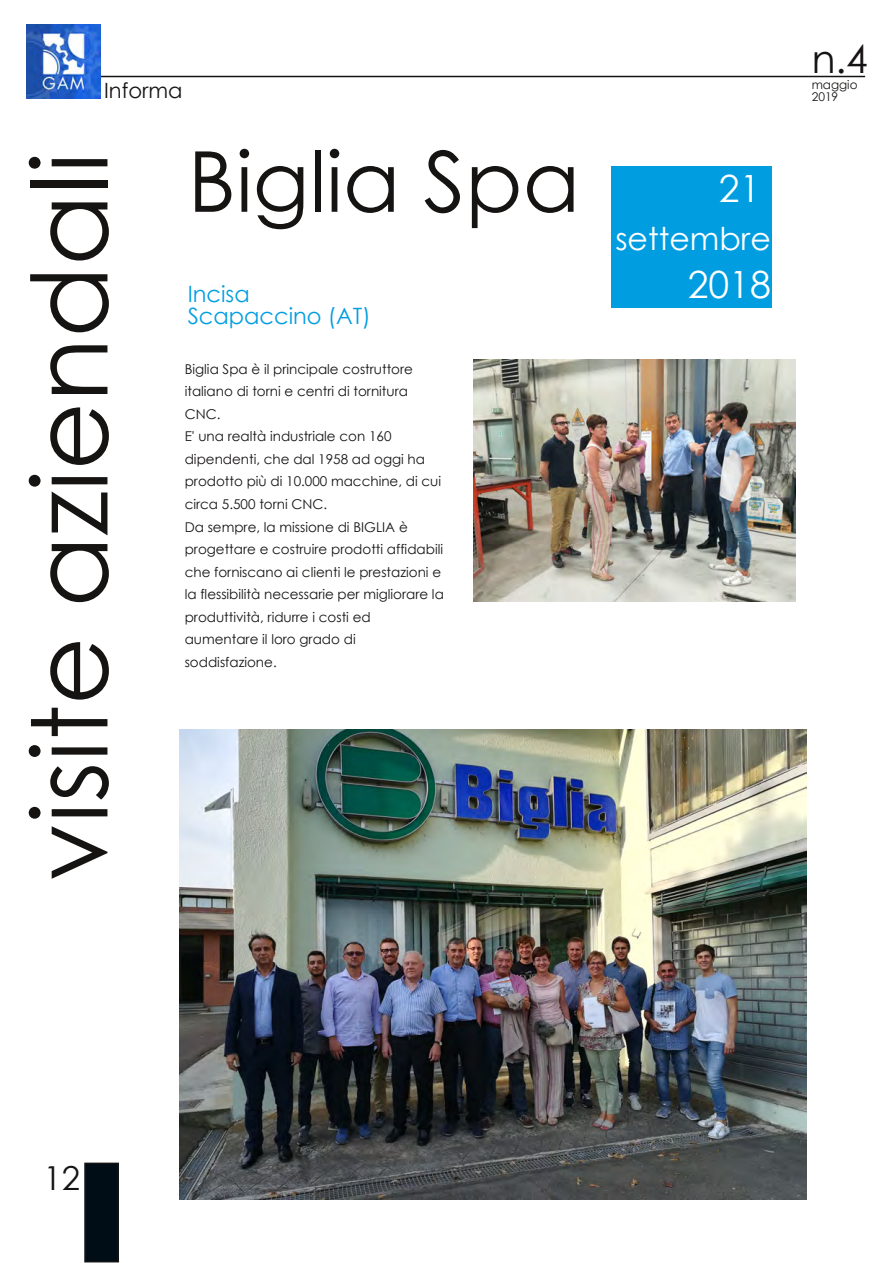
<style>
.page{position:relative;width:893px;height:1263px;background:#fff}
.page>*{position:absolute;margin:0;border:0;box-sizing:border-box;transform-origin:0 0}
.t1{font:105px "Century Gothic";color:#161413}
.t2{font:84px "Century Gothic";color:#161413}
.t3{font:39px "Century Gothic";color:#161413}
.t4{font:37.5px "Century Gothic";color:#fff}
.t5{font:33px "Century Gothic";color:#161413}
.t6{font:31.5px "Century Gothic";color:#fff}
.t7{font:22.5px "Century Gothic";color:#009ee0}
.t8{font:21px "Century Gothic";color:#161413}
.t9{font:13.5px/22.5px "Century Gothic";color:#161413}
.t10{font:12px "Century Gothic";color:#161413}
</style>
<div class="page">
<hr style="left:100px;top:76px;width:765px;height:1px;background:#161413">
<div style="left:85px;top:1163px;width:33px;height:99px;background:#000d17"></div>
<div style="left:84px;top:1162px;width:35px;height:100px;border:2px solid #161413"></div>
<img style="left:26px;top:24px;width:75px;height:75px">
<div style="left:611px;top:166px;width:161px;height:141px;background:#009ee0"></div>
<img style="left:179px;top:729px;width:627px;height:471px">
<img style="left:473px;top:360px;width:323px;height:242px">
<h3 class="t3" style="left:812px;top:32px;width:58px">n.4</h3>
<p class="t10" style="left:812px;top:77px;width:47px">maggio</p>
<h3 class="t8" style="left:104px;top:76px;width:80px">Informa</h3>
<p class="t10" style="left:812px;top:89px;width:28px">2019</p>
<h1 class="t1" style="left:-4px;top:881px;width:731px;rotate:-90deg">visite aziendali</h1>
<h2 class="t2" style="left:188px;top:123px;width:394px">Biglia Spa</h2>
<h3 class="t7" style="left:188px;top:278px;width:63px">Incisa</h3>
<h3 class="t7" style="left:188px;top:300px;width:184px">Scapaccino (AT)</h3>
<p class="t9" style="left:185px;top:358px;width:261px">Biglia Spa è il principale costruttore italiano di torni e centri di tornitura<br>CNC.<br>E' una realtà industriale con 160 dipendenti, che dal 1958 ad oggi ha prodotto più di 10.000 macchine, di cui circa 5.500 torni CNC.<br>Da sempre, la missione di BIGLIA è progettare e costruire prodotti affidabili che forniscano ai clienti le prestazioni e la flessibilità necessarie per migliorare la produttività, ridurre i costi ed aumentare il loro grado di soddisfazione.</p>
<h3 class="t4" style="left:719px;top:162px;width:43px">21</h3>
<h3 class="t6" style="left:615px;top:216px;width:157px">settembre</h3>
<h3 class="t4" style="left:688px;top:258px;width:85px">2018</h3>
<h3 class="t5" style="left:44px;top:1155px;width:38px">12</h3>
</div>
